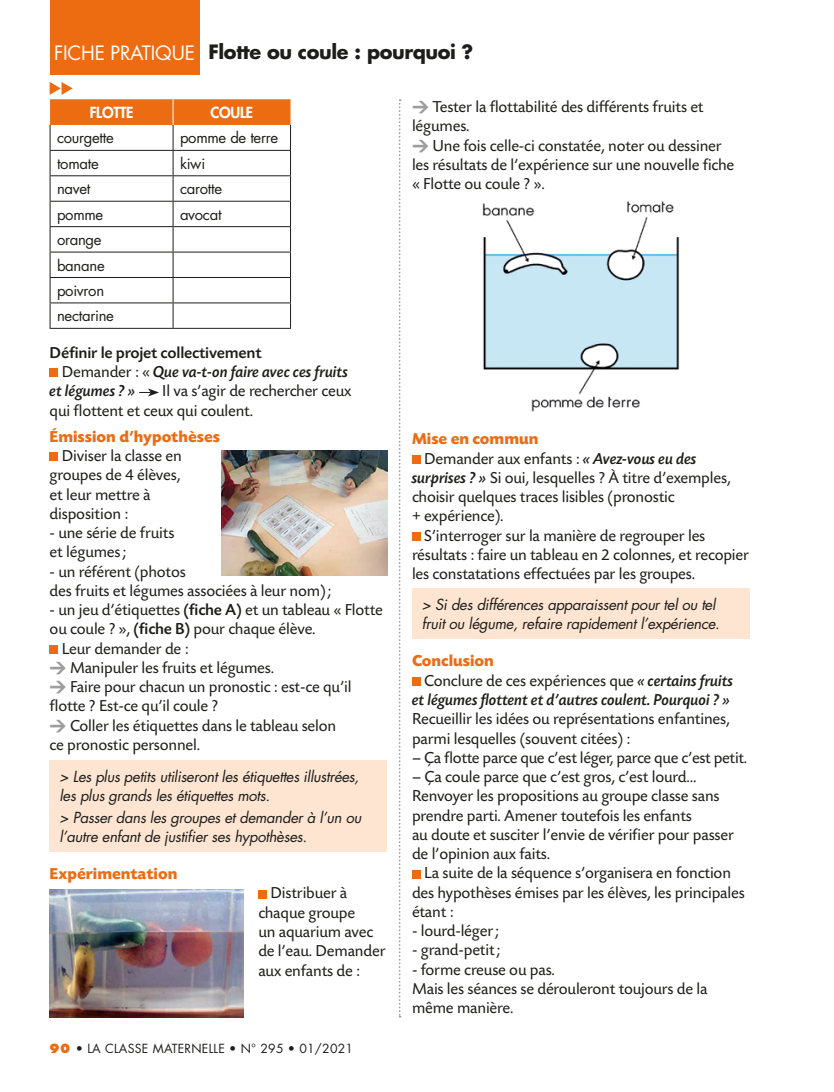
<style>
.page{position:relative;width:834px;height:1092px;background:#fff}
.page>*{position:absolute;margin:0;border:0;box-sizing:border-box;transform-origin:0 0}
.Surtitre_fiche_noir{font:700 19.25px "Futura";letter-spacing:-.02em;color:#1d1d1b}
.t1{font:19.25px "Futura";letter-spacing:-.01em;color:#fff}
.Texte_courant_fiche{font:16.62px/19.2px "Today SB";letter-spacing:-.01em;color:#1d1d1b}
.Etape-2020{font:700 16.62px "Today SB";color:#ed6c12}
.Texte_courant_fiche-2{font:16.62px/19.2px "Today SB Med Ita";letter-spacing:-.01em;color:#1d1d1b}
.Sous_titre_2-New{font:500 16.62px "Today SB";letter-spacing:-.01em;color:#1d1d1b}
.Inter-2020{font:italic 14.88px/19.2px "Futura";letter-spacing:-.02em;color:#1d1d1b}
.Tab-txt-2020{font:14.88px "Futura";letter-spacing:-.02em;color:#1d1d1b}
.Tab-tétière{font:800 14.88px "Futura";letter-spacing:-.02em;color:#fff}
.t2{font:12.25px "Futura";letter-spacing:.02em;color:#1d1d1b}
.s1{font-family:"Today SB"}
.s2{font-weight:500}
.s3{font-family:"DIN Pro";font-weight:900;color:#9d9d9d}
.s4{font-weight:800;color:#ed6c12}
.s5{font-family:"Today SB Med Ita"}
</style>
<div class="page">
<div style="left:50px;top:0;width:149px;height:75px;background:#ed6c12"></div>
<svg style="left:398px;top:99px;width:2px;height:918px"></svg>
<hr style="left:50px;top:328px;width:123px;height:1px;background:#1d1d1b">
<hr style="left:173px;top:328px;width:118px;height:1px;background:#1d1d1b">
<div style="left:50px;top:368px;width:8px;height:9px;background:#ed6c12"></div>
<svg style="left:139px;top:388px;width:20px;height:8px"></svg>
<div style="left:50px;top:452px;width:8px;height:9px;background:#ed6c12"></div>
<div style="left:50px;top:645px;width:8px;height:8px;background:#ed6c12"></div>
<div style="left:258px;top:889px;width:9px;height:9px;background:#ed6c12"></div>
<img style="left:221px;top:451px;width:166px;height:124px">
<div style="left:50px;top:760px;width:337px;height:92px;background:#fde5d2"></div>
<img style="left:482px;top:201px;width:198px;height:211px">
<div style="left:412px;top:455px;width:8px;height:8px;background:#ed6c12"></div>
<div style="left:412px;top:532px;width:8px;height:8px;background:#ed6c12"></div>
<div style="left:412px;top:677px;width:8px;height:8px;background:#ed6c12"></div>
<div style="left:412px;top:869px;width:8px;height:9px;background:#ed6c12"></div>
<div style="left:412px;top:588px;width:337px;height:51px;background:#fde5d2"></div>
<svg style="left:50px;top:82px;width:241px;height:246px"></svg>
<img style="left:50px;top:889px;width:193px;height:128px">
<p class="t1" style="left:54px;top:41px;width:142px">FICHE PRATIQUE</p>
<p class="Surtitre_fiche_noir" style="left:208px;top:39px;width:266px">Flotte ou coule : pourquoi ?</p>
<p class="Tab-tétière" style="left:90px;top:103px;width:45px">FLOTTE</p>
<p class="Tab-tétière" style="left:210px;top:103px;width:44px">COULE</p>
<p class="Tab-txt-2020" style="left:57px;top:128px;width:58px">courgette</p>
<p class="Tab-txt-2020" style="left:180px;top:128px;width:100px">pomme de terre</p>
<p class="Tab-txt-2020" style="left:57px;top:154px;width:43px">tomate</p>
<p class="Tab-txt-2020" style="left:180px;top:154px;width:27px">kiwi</p>
<p class="Tab-txt-2020" style="left:57px;top:179px;width:35px">navet</p>
<p class="Tab-txt-2020" style="left:180px;top:179px;width:44px">carotte</p>
<p class="Tab-txt-2020" style="left:57px;top:205px;width:48px">pomme</p>
<p class="Tab-txt-2020" style="left:180px;top:205px;width:43px">avocat</p>
<p class="Tab-txt-2020" style="left:57px;top:230px;width:46px">orange</p>
<p class="Tab-txt-2020" style="left:57px;top:255px;width:49px">banane</p>
<p class="Tab-txt-2020" style="left:57px;top:281px;width:49px">poivron</p>
<p class="Tab-txt-2020" style="left:57px;top:306px;width:58px">nectarine</p>
<p class="Sous_titre_2-New" style="left:50px;top:344px;width:213px">Définir le projet collectivement</p>
<p class="Texte_courant_fiche-2" style="left:50px;top:363px;width:300px;text-indent:12px"><span class="s1">Demander : «</span> Que va-t-on faire avec ces fruits et légumes ? »</p>
<p class="Texte_courant_fiche" style="left:50px;top:382px;width:303px;text-indent:113px">Il va s’agir de rechercher ceux qui flottent et ceux qui coulent.</p>
<p class="Etape-2020" style="left:50px;top:427px;width:172px">Émission d’hypothèses</p>
<p class="Texte_courant_fiche" style="left:50px;top:446px;width:133px;text-indent:12px">Diviser la classe en groupes de 4 élèves, et leur mettre à disposition :</p>
<p class="Texte_courant_fiche" style="left:50px;top:523px;width:126px">- une série de fruits et légumes;</p>
<p class="Texte_courant_fiche" style="left:50px;top:562px;width:283px">- un référent (photos<br>des fruits et légumes associées à leur nom);</p>
<p class="Texte_courant_fiche" style="left:50px;top:600px;width:334px">- un jeu d’étiquettes <span class="s2">(fiche A)</span> et un tableau « Flotte ou coule ? », <span class="s2">(fiche B)</span> pour chaque élève.</p>
<p class="Texte_courant_fiche" style="left:62px;top:639px;width:128px">Leur demander de :</p>
<p class="Texte_courant_fiche" style="left:50px;top:658px;width:226px"><span class="s3">→</span> Manipuler les fruits et légumes.</p>
<p class="Texte_courant_fiche" style="left:50px;top:677px;width:303px"><span class="s3">→</span> Faire pour chacun un pronostic : est-ce qu’il flotte ? Est-ce qu’il coule ?</p>
<p class="Texte_courant_fiche" style="left:50px;top:716px;width:288px"><span class="s3">→</span> Coller les étiquettes dans le tableau selon ce pronostic personnel.</p>
<p class="Inter-2020" style="left:60px;top:767px;width:301px">&gt; Les plus petits utiliseront les étiquettes illustrées, les plus grands les étiquettes mots.</p>
<p class="Inter-2020" style="left:60px;top:808px;width:303px">&gt; Passer dans les groupes et demander à l’un ou l’autre enfant de justifier ses hypothèses.</p>
<p class="Etape-2020" style="left:50px;top:864px;width:129px">Expérimentation</p>
<p class="Texte_courant_fiche" style="left:258px;top:884px;width:129px;text-indent:12px">Distribuer à chaque groupe<br>un aquarium avec de l’eau. Demander aux enfants de :</p>
<p class="t2" style="left:50px;top:1040px;width:305px"><span class="s4">90</span> • LA CLASSE MATERNELLE • N° 295 • 01/2021</p>
<p class="Texte_courant_fiche" style="left:412px;top:98px;width:293px"><span class="s3">→</span> Tester la flottabilité des différents fruits et légumes.</p>
<p class="Texte_courant_fiche" style="left:412px;top:136px;width:324px"><span class="s3">→</span> Une fois celle-ci constatée, noter ou dessiner les résultats de l’expérience sur une nouvelle fiche « Flotte ou coule ? ».</p>
<p class="Etape-2020" style="left:412px;top:430px;width:128px">Mise en commun</p>
<p class="Texte_courant_fiche" style="left:412px;top:449px;width:320px;text-indent:12px">Demander aux enfants : <span class="s5">« Avez-vous eu des surprises ? »</span> Si oui, lesquelles ? À titre d’exemples, choisir quelques traces lisibles (pronostic<br>+ expérience).</p>
<p class="Texte_courant_fiche" style="left:412px;top:526px;width:338px;text-indent:12px">S’interroger sur la manière de regrouper les résultats : faire un tableau en 2 colonnes, et recopier les constatations effectuées par les groupes.</p>
<p class="Inter-2020" style="left:422px;top:595px;width:299px">&gt; Si des différences apparaissent pour tel ou tel fruit ou légume, refaire rapidement l’expérience.</p>
<p class="Etape-2020" style="left:412px;top:652px;width:83px">Conclusion</p>
<p class="Texte_courant_fiche" style="left:412px;top:671px;width:323px;text-indent:12px">Conclure de ces expériences que <span class="s5">« certains fruits et légumes flottent et d’autres coulent. Pourquoi ? » </span>Recueillir les idées ou représentations enfantines, parmi lesquelles (souvent citées) :</p>
<p class="Texte_courant_fiche" style="left:412px;top:748px;width:336px">– Ça flotte parce que c’est léger, parce que c’est petit.</p>
<p class="Texte_courant_fiche" style="left:412px;top:767px;width:286px">– Ça coule parce que c’est gros, c’est lourd…</p>
<p class="Texte_courant_fiche" style="left:412px;top:786px;width:323px">Renvoyer les propositions au groupe classe sans prendre parti. Amener toutefois les enfants<br>au doute et susciter l’envie de vérifier pour passer de l’opinion aux faits.</p>
<p class="Texte_courant_fiche" style="left:412px;top:863px;width:334px;text-indent:12px">La suite de la séquence s’organisera en fonction des hypothèses émises par les élèves, les principales étant :</p>
<p class="Texte_courant_fiche" style="left:412px;top:921px;width:88px">- lourd-léger;</p>
<p class="Texte_courant_fiche" style="left:412px;top:940px;width:90px">- grand-petit;</p>
<p class="Texte_courant_fiche" style="left:412px;top:960px;width:144px">- forme creuse ou pas.</p>
<p class="Texte_courant_fiche" style="left:412px;top:979px;width:297px">Mais les séances se dérouleront toujours de la même manière.</p>
</div>
